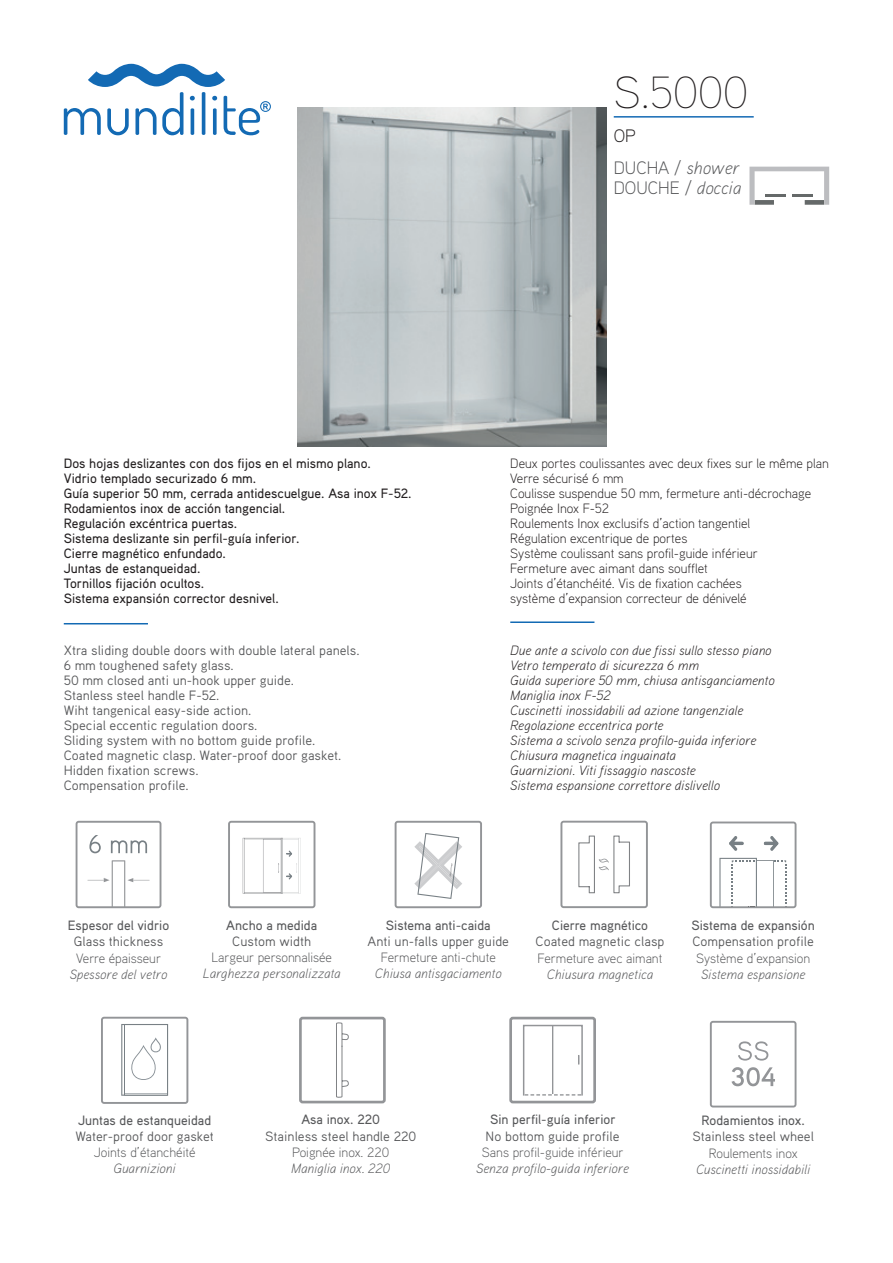
<style>
.page{position:relative;width:893px;height:1263px;background:#fff}
.page>*{position:absolute;margin:0;border:0;box-sizing:border-box;transform-origin:0 0}
.t1{font:100 45px "Aaux Pro";color:#231f20}
.t2{font:300 18px/32.2px "Aaux Pro";color:#57585a}
.t3{font:13.5px/15px "Aaux Pro";color:#57585a}
.t4{font:300 13.5px/15px "Aaux Pro";color:#231f20}
.t5{font:italic 300 13.5px/15px "Aaux Pro";color:#231f20}
.t6{font:500 13.5px/15px "Aaux Pro";color:#231f20}
.t7{font:italic 300 13.5px "Aaux Pro";color:#57585a}
.t8{font:300 13.5px "Aaux Pro";color:#57585a}
.t9{font:500 13.5px "Aaux Pro";color:#57585a}
.s1{color:#231f20}
.s2{font-style:italic}
</style>
<div class="page">
<svg style="left:64px;top:64px;width:207px;height:71px"></svg>
<hr style="left:614px;top:116px;width:140px;height:2px;background:#136ab4">
<svg style="left:749px;top:167px;width:80px;height:38px"></svg>
<hr style="left:64px;top:623px;width:84px;height:1px;background:#136ab4">
<hr style="left:510px;top:621px;width:84px;height:2px;background:#136ab4">
<img style="left:298px;top:107px;width:309px;height:339px">
<svg style="left:76px;top:821px;width:85px;height:87px"></svg>
<svg style="left:228px;top:821px;width:87px;height:87px"></svg>
<hr style="left:244px;top:838px;width:37px;height:1px;background:#808285">
<hr style="left:244px;top:892px;width:37px;height:2px;background:#808285">
<hr style="left:281px;top:838px;width:2px;height:56px;background:#808285">
<svg style="left:395px;top:821px;width:87px;height:87px"></svg>
<div style="left:299px;top:1017px;width:87px;height:86px;border:3px solid #939598;border-radius:2px"></div>
<svg style="left:336px;top:1016px;width:13px;height:82px"></svg>
<svg style="left:710px;top:1021px;width:86px;height:86px"></svg>
<div style="left:509px;top:1017px;width:87px;height:86px;border:3px solid #939598;border-radius:2px"></div>
<div style="left:523px;top:1025px;width:60px;height:71px;border:1px solid #939598"></div>
<svg style="left:525px;top:1094px;width:56px;height:1px"></svg>
<hr style="left:552px;top:1025px;width:1px;height:69px;background:#939598">
<svg style="left:560px;top:821px;width:88px;height:87px"></svg>
<svg style="left:101px;top:1017px;width:87px;height:87px"></svg>
<hr style="left:124px;top:1024px;width:1px;height:71px;background:#788085">
<hr style="left:124px;top:1093px;width:44px;height:2px;background:#788085">
<svg style="left:710px;top:821px;width:86px;height:87px"></svg>
<h1 class="t1" style="left:614px;top:64px;width:136px">S.5000</h1>
<h2 class="t2" style="left:614px;top:119px;width:127px"><span class="s1">OP<br></span>DUCHA / <span class="s2">shower</span></h2>
<h2 class="t2" style="left:614px;top:171px;width:129px">DOUCHE / <span class="s2">doccia</span></h2>
<p class="t6" style="left:64px;top:455px;width:349px">Dos hojas deslizantes con dos fijos en el mismo plano.<br>Vidrio templado securizado 6 mm.<br>Guía superior 50 mm, cerrada antidescuelgue. Asa inox F-52.<br>Rodamientos inox de acción tangencial.<br>Regulación excéntrica puertas.<br>Sistema deslizante sin perfil-guía inferior.<br>Cierre magnético enfundado.<br>Juntas de estanqueidad.<br>Tornillos fijación ocultos.<br>Sistema expansión corrector desnivel.</p>
<p class="t3" style="left:64px;top:642px;width:297px">Xtra sliding double doors with double lateral panels.<br>6 mm toughened safety glass.<br>50 mm closed anti un-hook upper guide.<br>Stanless steel handle F-52.<br>Wiht tangenical easy-side action.<br>Special eccentic regulation doors.<br>Sliding system with no bottom guide profile.<br>Coated magnetic clasp. Water-proof door gasket.<br>Hidden fixation screws.<br>Compensation profile.</p>
<p class="t4" style="left:510px;top:455px;width:320px">Deux portes coulissantes avec deux fixes sur le même plan Verre sécurisé 6 mm<br>Coulisse suspendue 50 mm, fermeture anti-décrochage Poignée Inox F-52<br>Roulements Inox exclusifs d’action tangentiel<br>Régulation excentrique de portes<br>Système coulissant sans profil-guide inférieur<br>Fermeture avec aimant dans soufflet<br>Joints d’étanchéité. Vis de fixation cachées<br>système d’expansion correcteur de dénivelé</p>
<p class="t5" style="left:510px;top:642px;width:266px">Due ante a scivolo con due fissi sullo stesso piano Vetro temperato di sicurezza 6 mm<br>Guida superiore 50 mm, chiusa antisganciamento Maniglia inox F-52<br>Cuscinetti inossidabili ad azione tangenziale Regolazione eccentrica porte<br>Sistema a scivolo senza profilo-guida inferiore Chiusura magnetica inguainata<br>Guarnizioni. Viti fissaggio nascoste<br>Sistema espansione correttore dislivello</p>
<p class="t9" style="left:68px;top:917px;width:103px">Espesor del vidrio</p>
<p class="t3" style="left:74px;top:934px;width:91px">Glass thickness</p>
<p class="t8" style="left:76px;top:949px;width:86px">Verre épaisseur</p>
<p class="t7" style="left:70px;top:965px;width:99px">Spessore del vetro</p>
<p class="t9" style="left:226px;top:916px;width:93px">Ancho a medida</p>
<p class="t3" style="left:232px;top:933px;width:80px">Custom width</p>
<p class="t8" style="left:211px;top:949px;width:122px">Largeur personnalisée</p>
<p class="t7" style="left:203px;top:965px;width:139px">Larghezza personalizzata</p>
<p class="t9" style="left:386px;top:916px;width:106px">Sistema anti-caida</p>
<p class="t3" style="left:368px;top:933px;width:143px">Anti un-falls upper guide</p>
<p class="t8" style="left:381px;top:949px;width:116px">Fermeture anti-chute</p>
<p class="t7" style="left:375px;top:965px;width:128px">Chiusa antisgaciamento</p>
<p class="t9" style="left:552px;top:917px;width:98px">Cierre magnético</p>
<p class="t3" style="left:535px;top:934px;width:130px">Coated magnetic clasp</p>
<p class="t8" style="left:538px;top:949px;width:126px">Fermeture avec aimant</p>
<p class="t7" style="left:547px;top:965px;width:108px">Chiusura magnetica</p>
<p class="t9" style="left:691px;top:917px;width:125px">Sistema de expansión</p>
<p class="t3" style="left:692px;top:934px;width:123px">Compensation profile</p>
<p class="t8" style="left:696px;top:949px;width:116px">Système d’expansion</p>
<p class="t7" style="left:701px;top:965px;width:106px">Sistema espansione</p>
<p class="t9" style="left:78px;top:1111px;width:135px">Juntas de estanqueidad</p>
<p class="t3" style="left:75px;top:1128px;width:140px">Water-proof door gasket</p>
<p class="t8" style="left:94px;top:1144px;width:103px">Joints d’étanchéité</p>
<p class="t7" style="left:114px;top:1160px;width:64px">Guarnizioni</p>
<p class="t9" style="left:301px;top:1111px;width:80px">Asa inox. 220</p>
<p class="t3" style="left:265px;top:1128px;width:153px">Stainless steel handle 220</p>
<p class="t8" style="left:292px;top:1143px;width:99px">Poignée inox. 220</p>
<p class="t7" style="left:291px;top:1160px;width:100px">Maniglia inox. 220</p>
<p class="t9" style="left:490px;top:1111px;width:127px">Sin perfil-guía inferior</p>
<p class="t3" style="left:486px;top:1128px;width:136px">No bottom guide profile</p>
<p class="t8" style="left:482px;top:1143px;width:143px">Sans profil-guide inférieur</p>
<p class="t7" style="left:476px;top:1160px;width:154px">Senza profilo-guida inferiore</p>
<p class="t9" style="left:702px;top:1112px;width:105px">Rodamientos inox.</p>
<p class="t3" style="left:692px;top:1129px;width:123px">Stainless steel wheel</p>
<p class="t8" style="left:709px;top:1144px;width:90px">Roulements inox</p>
<p class="t7" style="left:696px;top:1160px;width:116px">Cuscinetti inossidabili</p>
</div>
